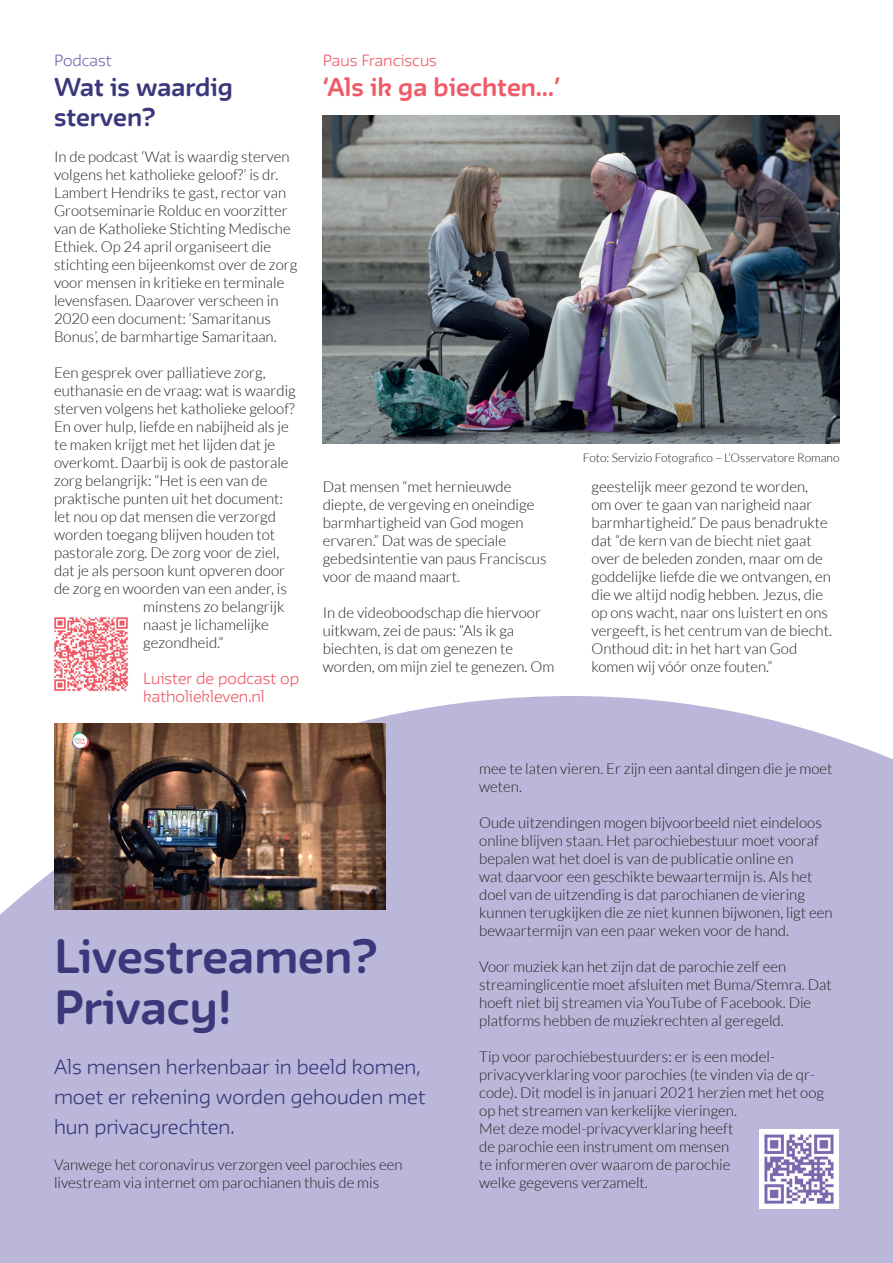
<style>
.page{position:relative;width:893px;height:1263px;background:#fff}
.page>*{position:absolute;margin:0;border:0;box-sizing:border-box;transform-origin:0 0}
.t1{font:700 42px/50.4px "Irma Text Round Std";color:#3b377b}
.t2{font:700 22.5px/30px "Irma Text Round Std";color:#3b377b}
.t3{font:700 22.5px "Irma Text Round Std";color:#f05a67}
.t4{font:300 18px/30px "Irma Text Round Std";color:#3b377b}
.t5{font:300 15px/18px "Lato";color:#231f20}
.t6{font:300 14.25px/18px "Irma Text Round Std";color:#f05a67}
.t7{font:300 14.25px "Irma Text Round Std";color:#7b68ae}
.t8{font:300 12px "Lato";color:#231f20}
</style>
<div class="page">
<div style="left:0;top:696px;width:893px;height:567px;background:#bbb7da"></div>
<img style="left:54px;top:723px;width:332px;height:187px">
<img style="left:759px;top:1129px;width:80px;height:80px">
<img style="left:323px;top:115px;width:516px;height:328px">
<img style="left:54px;top:617px;width:74px;height:74px">
<p class="t7" style="left:54px;top:51px;width:59px">Podcast</p>
<h2 class="t2" style="left:54px;top:72px;width:180px">Wat is waardig sterven?</h2>
<p class="t5" style="left:54px;top:148px;width:245px">In de podcast ‘Wat is waardig sterven volgens het katholieke geloof?’ is dr.<br>Lambert Hendriks te gast, rector van Grootseminarie Rolduc en voorzitter van de Katholieke Stichting Medische Ethiek. Op 24 april organiseert die stichting een bijeenkomst over de zorg voor mensen in kritieke en terminale levensfasen. Daarover verscheen in 2020 een document: ‘Samaritanus Bonus’, de barmhartige Samaritaan.</p>
<p class="t5" style="left:54px;top:364px;width:213px">Een gesprek over palliatieve zorg,</p>
<p class="t5" style="left:54px;top:382px;width:243px">euthanasie en de vraag: wat is waardig</p>
<p class="t5" style="left:54px;top:400px;width:242px">sterven volgens het katholieke geloof?</p>
<p class="t5" style="left:54px;top:418px;width:236px">En over hulp, liefde en nabijheid als je</p>
<p class="t5" style="left:54px;top:436px;width:223px">te maken krijgt met het lijden dat je</p>
<p class="t5" style="left:54px;top:454px;width:236px">overkomt. Daarbij is ook de pastorale</p>
<p class="t5" style="left:54px;top:472px;width:215px">zorg belangrijk: “Het is een van de</p>
<p class="t5" style="left:54px;top:490px;width:231px">praktische punten uit het document:</p>
<p class="t5" style="left:54px;top:508px;width:224px">let nou op dat mensen die verzorgd</p>
<p class="t5" style="left:54px;top:526px;width:223px">worden toegang blijven houden tot</p>
<p class="t5" style="left:54px;top:544px;width:227px">pastorale zorg. De zorg voor de ziel,</p>
<p class="t5" style="left:54px;top:562px;width:233px">dat je als persoon kunt opveren door</p>
<p class="t5" style="left:54px;top:580px;width:234px">de zorg en woorden van een ander, is</p>
<p class="t5" style="left:143px;top:598px;width:143px">minstens zo belangrijk</p>
<p class="t5" style="left:143px;top:616px;width:127px">naast je lichamelijke</p>
<p class="t5" style="left:143px;top:634px;width:82px">gezondheid.”</p>
<p class="t6" style="left:143px;top:669px;width:158px">Luister de podcast op katholiekleven.nl</p>
<p class="t6" style="left:323px;top:51px;width:116px">Paus Franciscus</p>
<h2 class="t3" style="left:323px;top:72px;width:239px">‘Als ik ga biechten…’</h2>
<p class="t5" style="left:323px;top:478px;width:225px">Dat mensen “met hernieuwde diepte, de vergeving en oneindige barmhartigheid van God mogen ervaren.” Dat was de speciale gebedsintentie van paus Franciscus voor de maand maart.</p>
<p class="t5" style="left:323px;top:604px;width:233px">In de videoboodschap die hiervoor uitkwam, zei de paus: “Als ik ga biechten, is dat om genezen te worden, om mijn ziel te genezen. Om</p>
<p class="t8" style="left:583px;top:451px;width:258px">Foto: Servizio Fotografico – L’Osservatore Romano</p>
<p class="t5" style="left:591px;top:478px;width:242px">geestelijk meer gezond te worden,<br>om over te gaan van narigheid naar barmhartigheid.” De paus benadrukte dat “de kern van de biecht niet gaat over de beleden zonden, maar om de goddelijke liefde die we ontvangen, en die we altijd nodig hebben. Jezus, die op ons wacht, naar ons luistert en ons vergeeft, is het centrum van de biecht.<br>Onthoud dit: in het hart van God komen wij vóór onze fouten.”</p>
<h1 class="t1" style="left:54px;top:931px;width:325px">Livestreamen?<br>Privacy!</h1>
<p class="t4" style="left:54px;top:1051px;width:373px">Als mensen herkenbaar in beeld komen, moet er rekening worden gehouden met hun privacyrechten.</p>
<p class="t5" style="left:54px;top:1156px;width:350px">Vanwege het coronavirus verzorgen veel parochies een livestream via internet om parochianen thuis de mis</p>
<p class="t5" style="left:479px;top:760px;width:355px">mee te laten vieren. Er zijn een aantal dingen die je moet weten.</p>
<p class="t5" style="left:479px;top:814px;width:355px">Oude uitzendingen mogen bijvoorbeeld niet eindeloos online blijven staan. Het parochiebestuur moet vooraf bepalen wat het doel is van de publicatie online en<br>wat daarvoor een geschikte bewaartermijn is. Als het doel van de uitzending is dat parochianen de viering kunnen terugkijken die ze niet kunnen bijwonen, ligt een bewaartermijn van een paar weken voor de hand.</p>
<p class="t5" style="left:479px;top:958px;width:354px">Voor muziek kan het zijn dat de parochie zelf een streaminglicentie moet afsluiten met Buma/Stemra. Dat hoeft niet bij streamen via YouTube of Facebook. Die platforms hebben de muziekrechten al geregeld.</p>
<p class="t5" style="left:479px;top:1048px;width:346px">Tip voor parochiebestuurders: er is een model&shy;privacyverklaring voor parochies (te vinden via de qr&shy;code). Dit model is in januari 2021 herzien met het oog op het streamen van kerkelijke vieringen.<br>Met deze model-privacyverklaring heeft<br>de parochie een instrument om mensen<br>te informeren over waarom de parochie<br>welke gegevens verzamelt.</p>
</div>
